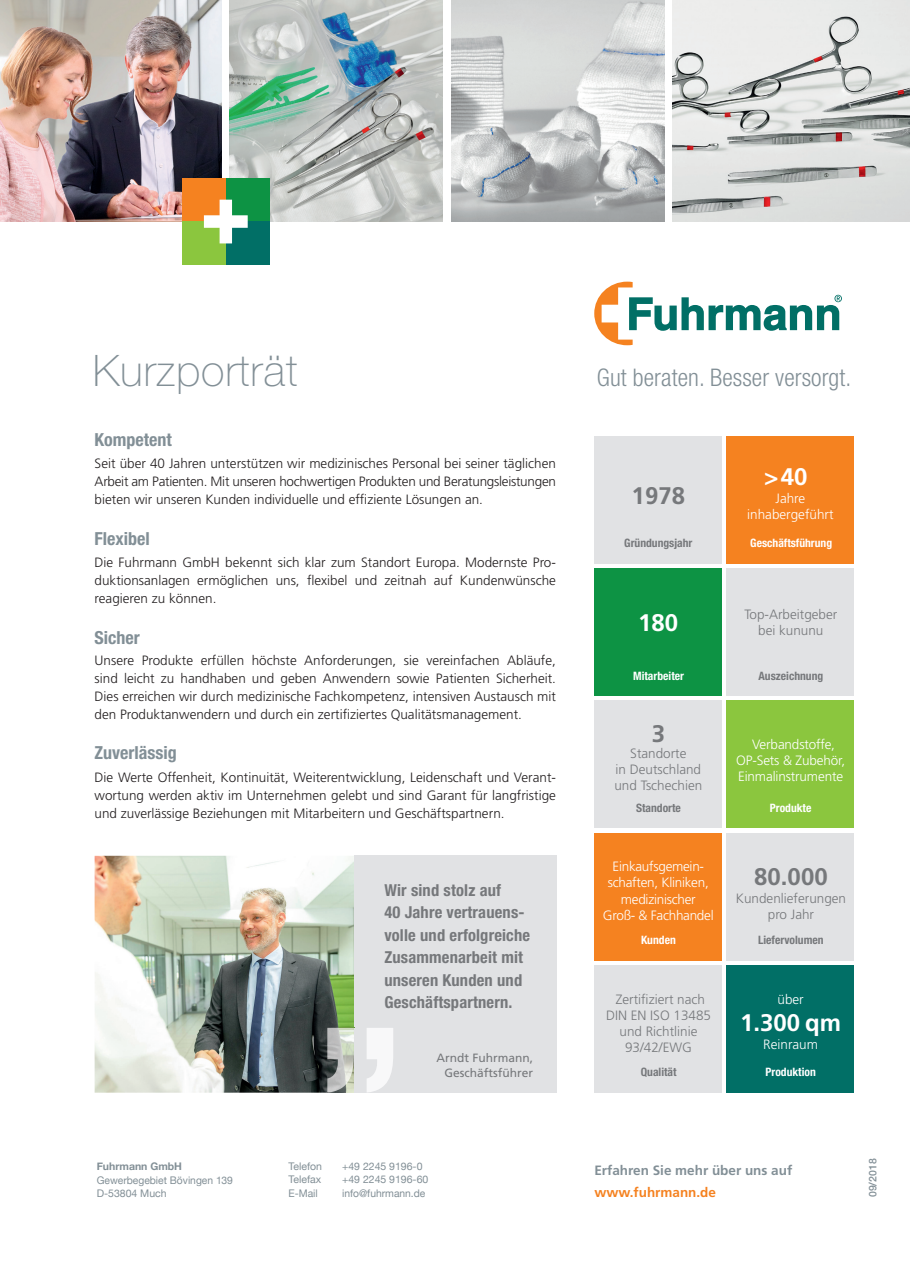
<style>
.page{position:relative;width:910px;height:1280px;background:#fff}
.page>*{position:absolute;margin:0;border:0;box-sizing:border-box;transform-origin:0 0}
.t1{font:700 condensed 201.6px "Helvetica Neue LT";color:#f8f8f9}
.t2{font:100 43.5px "Helvetica Neue LT";letter-spacing:.02em;color:#828f96}
.t3{font:300 condensed 24.3px "Helvetica Neue LT";letter-spacing:.005em;color:#828f96}
.t4{font:700 24px "Frutiger";color:#fff}
.t5{font:700 24px "Frutiger";color:#76787b}
.t6{font:700 condensed 18px "Helvetica Neue LT";color:#828f96}
.t7{font:700 condensed 16.5px/22.5px "Helvetica Neue LT";letter-spacing:.01em;color:#76787b}
.t8{font:300 13.5px/18px "Frutiger";color:#231f20;text-align:justify}
.t9{font:300 13.5px/16.2px "Frutiger";letter-spacing:-.01em;color:#fff;text-align:center}
.t10{font:300 13.5px/16.2px "Frutiger";color:#76787b;text-align:center}
.t11{font:700 13.5px "Frutiger";color:#828f96}
.t12{font:700 13.5px "Frutiger";color:#f58220}
.t13{font:12px/15.6px "Frutiger";color:#76787b;text-align:right}
.t14{font:700 condensed 11.55px "Helvetica Neue LT";color:#76787b}
.t15{font:700 condensed 11.55px "Helvetica Neue LT";color:#fff}
.t16{font:10.5px/13.5px "Helvetica Neue";color:#828f96}
.t17{font:700 10.5px "Helvetica Neue";color:#828f96}
.t18{font:500 10.5px "Helvetica Neue LT";color:#828f96}
</style>
<div class="page">
<div style="left:594px;top:568px;width:128px;height:128px;background:#0d9344"></div>
<div style="left:727px;top:700px;width:127px;height:128px;background:#8bc63e"></div>
<div style="left:594px;top:700px;width:128px;height:128px;background:#e1e2e4"></div>
<div style="left:594px;top:965px;width:128px;height:128px;background:#e1e2e4"></div>
<div style="left:727px;top:965px;width:127px;height:128px;background:#016f66"></div>
<div style="left:594px;top:833px;width:128px;height:127px;background:#f58220"></div>
<div style="left:727px;top:833px;width:127px;height:127px;background:#e1e2e4"></div>
<div style="left:594px;top:436px;width:128px;height:128px;background:#e1e2e4"></div>
<div style="left:727px;top:436px;width:127px;height:128px;background:#f58220"></div>
<div style="left:727px;top:568px;width:127px;height:128px;background:#e1e2e4"></div>
<img style="left:0;top:0;width:222px;height:222px">
<img style="left:673px;top:0;width:237px;height:222px">
<img style="left:230px;top:0;width:213px;height:222px">
<img style="left:451px;top:0;width:213px;height:222px">
<div style="left:182px;top:178px;width:44px;height:44px;background:#f58220"></div>
<div style="left:226px;top:178px;width:44px;height:44px;background:#0d9344"></div>
<div style="left:182px;top:222px;width:44px;height:43px;background:#8bc63e"></div>
<div style="left:226px;top:222px;width:44px;height:43px;background:#016f66"></div>
<svg style="left:204px;top:200px;width:44px;height:43px"></svg>
<img style="left:95px;top:856px;width:259px;height:237px">
<div style="left:354px;top:855px;width:203px;height:238px;background:#e1e2e4"></div>
<img style="left:327px;top:1028px;width:27px;height:64px">
<svg style="left:594px;top:282px;width:248px;height:63px"></svg>
<h2 class="t2" style="left:93px;top:355px;width:206px">Kurzporträt</h2>
<h3 class="t6" style="left:95px;top:433px;width:79px">Kompetent</h3>
<p class="t8" style="left:95px;top:455px;width:463px">Seit über 40 Jahren unterstützen wir medizinisches Personal bei seiner täglichen Arbeit am Patienten. Mit unseren hochwertigen Produkten und Beratungsleistungen bieten wir unseren Kunden individuelle und effiziente Lösungen an.</p>
<h3 class="t6" style="left:95px;top:532px;width:57px">Flexibel</h3>
<p class="t8" style="left:95px;top:554px;width:463px">Die Fuhrmann GmbH bekennt sich klar zum Standort Europa. Modernste Pro&shy;duktionsanlagen ermöglichen uns, flexibel und zeitnah auf Kundenwünsche reagieren zu können.</p>
<h3 class="t6" style="left:95px;top:631px;width:47px">Sicher</h3>
<p class="t8" style="left:95px;top:652px;width:463px">Unsere Produkte erfüllen höchste Anforderungen, sie vereinfachen Abläufe, sind leicht zu handhaben und geben Anwendern sowie Patienten Sicherheit.<br>Dies erreichen wir durch medizinische Fachkompetenz, intensiven Austausch mit den Produktanwendern und durch ein zertifiziertes Qualitätsmanagement.</p>
<h3 class="t6" style="left:95px;top:746px;width:84px">Zuverlässig</h3>
<p class="t8" style="left:95px;top:769px;width:463px">Die Werte Offenheit, Kontinuität, Weiterentwicklung, Leidenschaft und Verant&shy;wortung werden aktiv im Unternehmen gelebt und sind Garant für langfristige und zuverlässige Beziehungen mit Mitarbeitern und Geschäftspartnern.</p>
<p class="t7" style="left:384px;top:880px;width:147px">Wir sind stolz auf<br>40 Jahre vertrauens&shy;volle und erfolgreiche<br>Zusammenarbeit mit unseren Kunden und<br>Geschäftspartnern.</p>
<p class="t17" style="left:97px;top:1160px;width:87px">Fuhrmann GmbH</p>
<p class="t16" style="left:97px;top:1174px;width:138px">Gewerbegebiet Bövingen 139<br>D-53804 Much</p>
<h1 class="t1" style="left:314px;top:912px;width:95px">„</h1>
<p class="t13" style="left:437px;top:1050px;width:98px">Arndt Fuhrmann,<br>Geschäftsführer</p>
<p class="t16" style="left:289px;top:1160px;width:35px">Telefon</p>
<p class="t16" style="left:342px;top:1160px;width:82px">+49 2245 9196-0</p>
<p class="t16" style="left:289px;top:1174px;width:34px">Telefax</p>
<p class="t16" style="left:342px;top:1174px;width:88px">+49 2245 9196-60</p>
<p class="t16" style="left:289px;top:1187px;width:31px">E-Mail</p>
<p class="t16" style="left:342px;top:1187px;width:85px">info@fuhrmann.de</p>
<h3 class="t3" style="left:597px;top:368px;width:256px">Gut beraten. Besser versorgt.</h3>
<h3 class="t5" style="left:632px;top:486px;width:55px">1978</h3>
<h3 class="t4" style="left:764px;top:467px;width:45px">&gt;40</h3>
<p class="t9" style="left:747px;top:491px;width:88px">Jahre inhabergeführt</p>
<p class="t14" style="left:624px;top:539px;width:70px">Gründungsjahr</p>
<p class="t15" style="left:750px;top:539px;width:83px">Geschäftsführung</p>
<h3 class="t4" style="left:638px;top:613px;width:42px">180</h3>
<p class="t10" style="left:744px;top:607px;width:95px">Top-Arbeitgeber bei kununu</p>
<p class="t15" style="left:633px;top:672px;width:52px">Mitarbeiter</p>
<p class="t14" style="left:758px;top:672px;width:66px">Auszeichnung</p>
<h3 class="t5" style="left:652px;top:723px;width:15px">3</h3>
<p class="t10" style="left:614px;top:746px;width:89px">Standorte<br>in Deutschland und Tschechien</p>
<p class="t9" style="left:736px;top:737px;width:110px">Verbandstoffe,<br>OP-Sets &amp; Zubehör,<br>Einmalinstrumente</p>
<p class="t14" style="left:636px;top:803px;width:46px">Standorte</p>
<p class="t15" style="left:770px;top:803px;width:43px">Produkte</p>
<p class="t9" style="left:603px;top:859px;width:112px">Einkaufsgemein&shy;schaften, Kliniken, medizinischer<br>Groß- &amp; Fachhandel</p>
<h3 class="t5" style="left:754px;top:867px;width:75px">80.000</h3>
<p class="t10" style="left:736px;top:891px;width:112px">Kundenlieferungen pro Jahr</p>
<p class="t15" style="left:641px;top:936px;width:36px">Kunden</p>
<p class="t14" style="left:758px;top:936px;width:67px">Liefervolumen</p>
<p class="t10" style="left:606px;top:992px;width:107px">Zertifiziert nach<br>DIN EN ISO 13485 und Richtlinie<br>93/42/EWG</p>
<p class="t9" style="left:777px;top:992px;width:28px">über</p>
<h3 class="t4" style="left:740px;top:1012px;width:102px">1.300 qm</h3>
<p class="t9" style="left:763px;top:1037px;width:56px">Reinraum</p>
<p class="t14" style="left:641px;top:1068px;width:37px">Qualität</p>
<p class="t15" style="left:765px;top:1068px;width:52px">Produktion</p>
<p class="t11" style="left:594px;top:1164px;width:199px">Erfahren Sie mehr über uns auf</p>
<p class="t12" style="left:594px;top:1187px;width:123px">www.fuhrmann.de</p>
<p class="t18" style="left:867px;top:1197px;width:40px;rotate:-90deg">09/2018</p>
</div>
